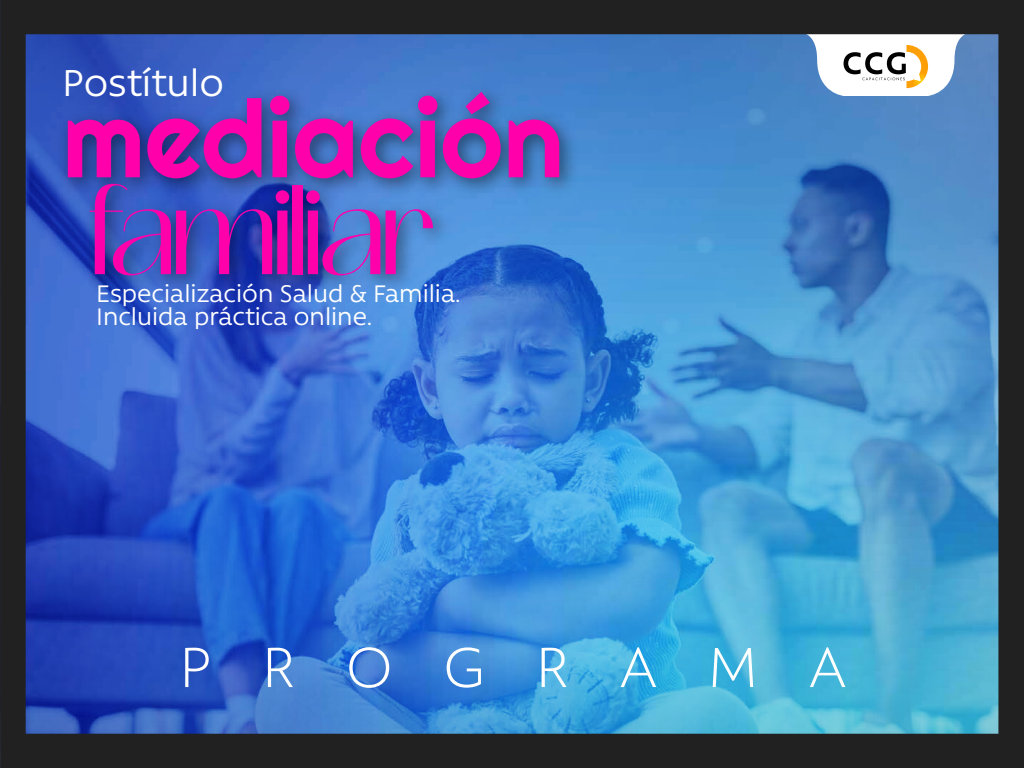
<style>
.page{position:relative;width:1024px;height:768px;background:#fff}
.page>*{position:absolute;margin:0;border:0;box-sizing:border-box;transform-origin:0 0}
.t1{font:127.2px "Catchye Demo";color:#f0a}
.t2{font:108.3px "Righteous";color:#f0a}
.t3{font:42.9px "Rawson Pro";color:#fff}
.t4{font:27.6px/23px "Rawson Pro";color:#fff}
</style>
<div class="page">
<img style="left:0;top:0;width:1024px;height:768px">
<h3 class="t3" style="left:62px;top:59px;width:163px">Postítulo</h3>
<h2 class="t2" style="left:62px;top:71px;width:503px">mediación</h2>
<h1 class="t1" style="left:89px;top:158px;width:349px">familiar</h1>
<p class="t4" style="left:96px;top:281px;width:366px">Especialización Salud &amp; Familia.<br>Incluida práctica online.</p>
</div>
